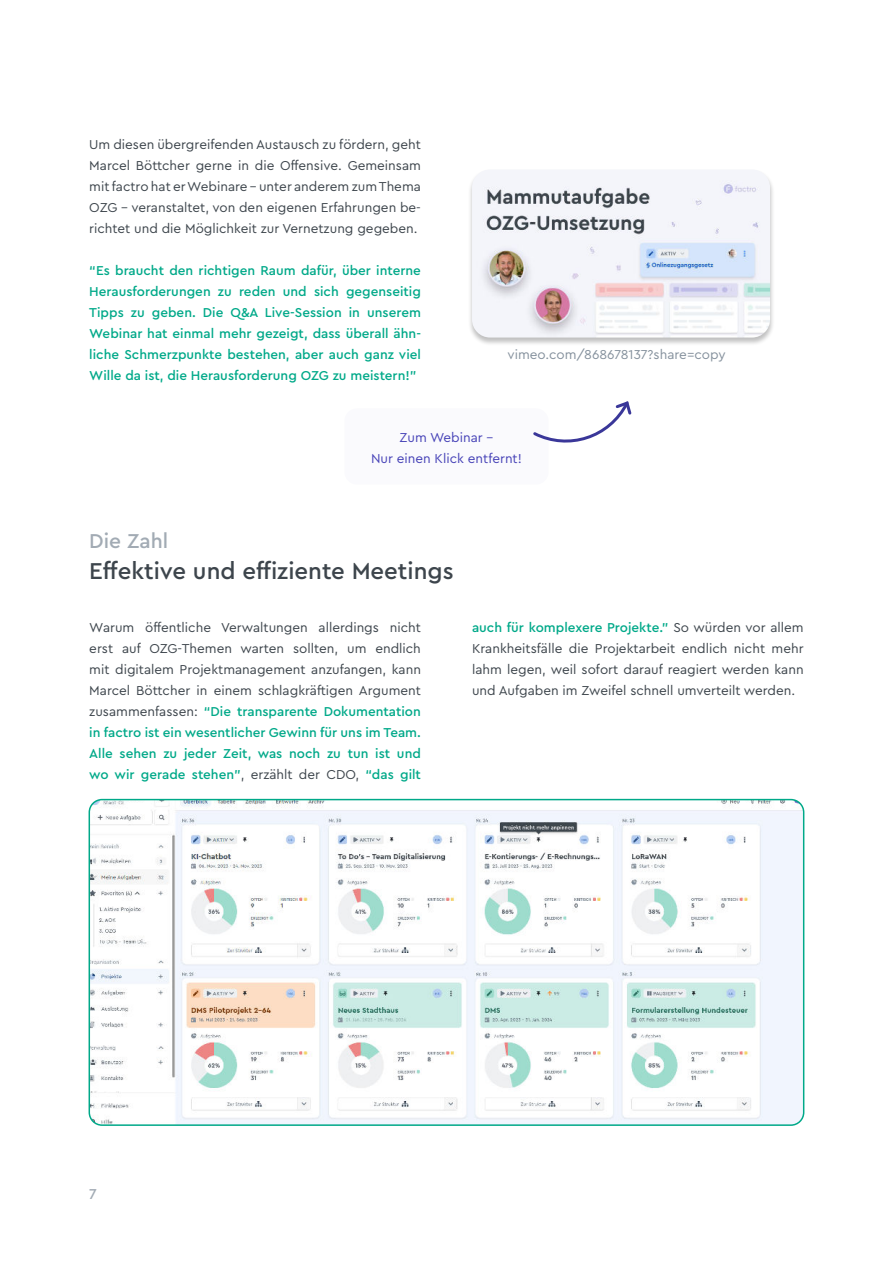
<style>
.page{position:relative;width:893px;height:1263px;background:#fff}
.page>*{position:absolute;margin:0;border:0;box-sizing:border-box;transform-origin:0 0}
.t1{font:500 24px "Cera Pro";color:#3d454c}
.t2{font:500 21px "Cera Pro";color:#a2abb4}
.t3{font:500 15px "Cera Pro";color:#a2abb4}
.t4{font:13.5px/21px "Cera Pro";color:#3d454c;text-align:justify}
.t5{font:500 13.5px/21px "Cera Pro";color:#00a989;text-align:justify}
.t6{font:13.5px/21px "Cera Pro";color:#4642b7;text-align:center}
.t7{font:13.5px "Cera Pro";color:#85919d}
.s1{font-weight:500;color:#00a989}
</style>
<div class="page">
<div style="left:344px;top:408px;width:205px;height:77px;background:#fafafd;border-radius:13px"></div>
<div style="left:467px;top:169px;width:307px;height:177px;background:#000;opacity:.25"></div>
<img style="left:472px;top:170px;width:298px;height:168px">
<svg style="left:533px;top:401px;width:99px;height:42px"></svg>
<img style="left:89px;top:800px;width:715px;height:325px">
<div style="left:89px;top:799px;width:715px;height:327px;border:2px solid #00a989;border-radius:13px"></div>
<p class="t4" style="left:89px;top:134px;width:333px">Um diesen übergreifenden Austausch zu fördern, geht Marcel Böttcher gerne in die Offensive. Gemeinsam mit factro hat er Webinare – unter anderem zum Thema OZG – veranstaltet, von den eigenen Erfahrungen be&shy;richtet und die Möglichkeit zur Vernetzung gegeben.</p>
<p class="t5" style="left:89px;top:260px;width:333px">“Es braucht den richtigen Raum dafür, über interne Herausforderungen zu reden und sich gegenseitig Tipps zu geben. Die Q&amp;A Live-Session in unserem Webinar hat einmal mehr gezeigt, dass überall ähn&shy;liche Schmerzpunkte bestehen, aber auch ganz viel Wille da ist, die Herausforderung OZG zu meistern!”</p>
<p class="t7" style="left:507px;top:347px;width:220px">vimeo.com/868678137?share=copy</p>
<h2 class="t2" style="left:89px;top:529px;width:80px">Die Zahl</h2>
<p class="t6" style="left:371px;top:427px;width:152px">Zum Webinar –<br>Nur einen Klick entfernt!</p>
<h1 class="t1" style="left:89px;top:558px;width:366px">Effektive und effiziente Meetings</h1>
<p class="t4" style="left:89px;top:617px;width:333px">Warum öffentliche Verwaltungen allerdings nicht erst auf OZG-Themen warten sollten, um endlich mit digitalem Projektmanagement anzufangen, kann Marcel Böttcher in einem schlagkräftigen Argument zusammenfassen: <span class="s1">“Die transparente Dokumentation in factro ist ein wesentlicher Gewinn für uns im Team.<br>Alle sehen zu jeder Zeit, was noch zu tun ist und wo wir gerade stehen”</span>, erzählt der CDO, <span class="s1">“das gilt</span></p>
<p class="t4" style="left:472px;top:617px;width:333px"><span class="s1">auch für komplexere Projekte.”</span> So würden vor allem Krankheitsfälle die Projektarbeit endlich nicht mehr lahm legen, weil sofort darauf reagiert werden kann und Aufgaben im Zweifel schnell umverteilt werden.</p>
<p class="t3" style="left:89px;top:1185px;width:9px">7</p>
</div>
